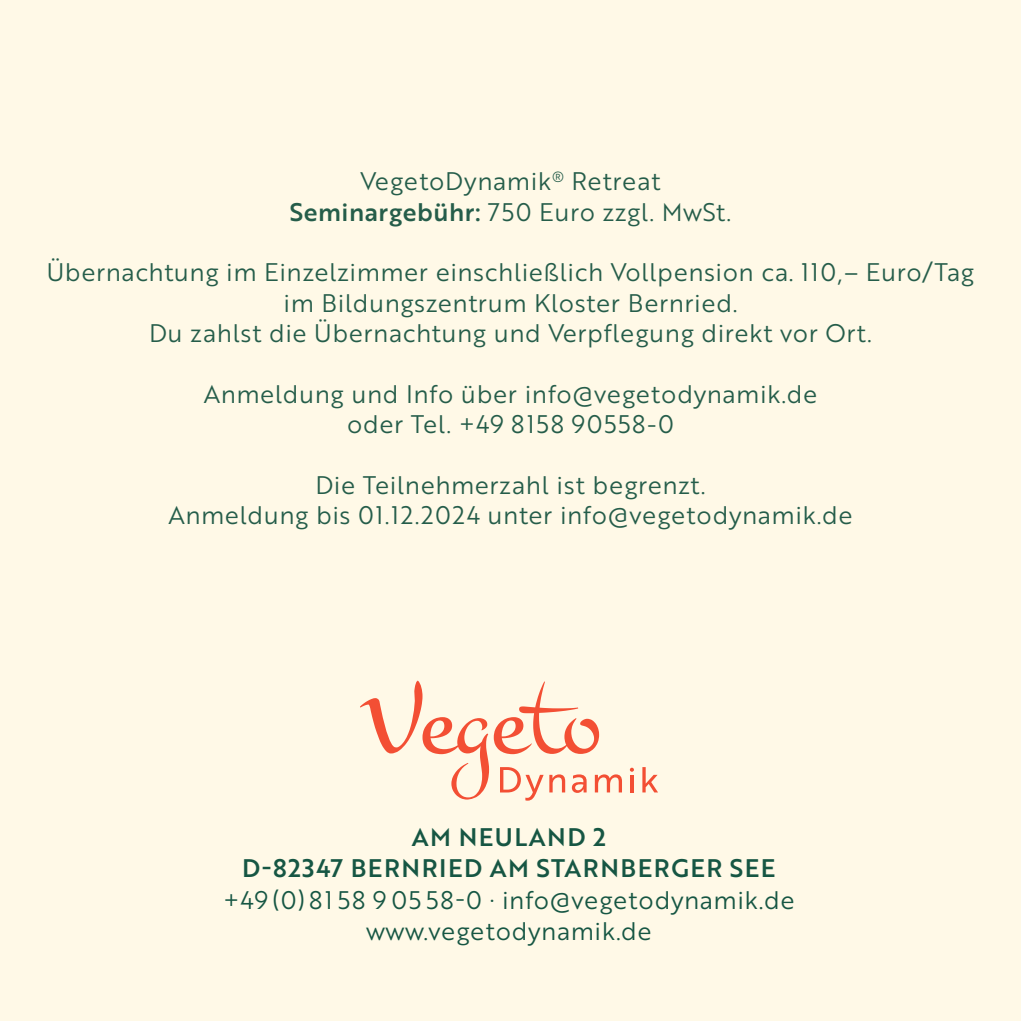
<style>
.page{position:relative;width:1021px;height:1021px;background:#fff}
.page>*{position:absolute;margin:0;border:0;box-sizing:border-box;transform-origin:0 0}
.t1{font:24.75px/30.4px "Brother 1816 Book";letter-spacing:.02em;color:#255d4a;text-align:center}
.t2{font:24.75px/31.5px "Brother 1816 Book";letter-spacing:.02em;color:#165643;text-align:center}
.t3{font:24.75px/31.5px "Brother 1816 Medium";letter-spacing:.06em;color:#165643;text-align:center}
.s1{font-family:"Brother 1816 Medium"}
</style>
<div class="page">
<div style="left:0;top:0;width:1020px;height:1020px;background:#fff9e7"></div>
<svg style="left:630px;top:767px;width:4px;height:4px"></svg>
<hr style="left:630px;top:774px;width:3px;height:18px;background:#f34f34">
<svg style="left:642px;top:767px;width:16px;height:25px"></svg>
<svg style="left:360px;top:680px;width:262px;height:120px"></svg>
<p class="t1" style="left:290px;top:165px;width:443px">VegetoDynamik<sup>®</sup> Retreat<br><span class="s1">Seminargebühr:</span> 750 Euro zzgl. MwSt.</p>
<p class="t1" style="left:47px;top:256px;width:928px">Übernachtung im Einzelzimmer einschließlich Vollpension ca. 110,– Euro/Tag im Bildungszentrum Kloster Bernried.<br>Du zahlst die Übernachtung und Verpflegung direkt vor Ort.</p>
<p class="t1" style="left:204px;top:378px;width:615px">Anmeldung und Info über info@vegetodynamik.de oder Tel. +49 8158 90558-0</p>
<p class="t1" style="left:168px;top:469px;width:685px">Die Teilnehmerzahl ist begrenzt.<br>Anmeldung bis 01.12.2024 unter info@vegetodynamik.de</p>
<p class="t3" style="left:242px;top:820px;width:534px">AM NEULAND 2<br>D-82347 BERNRIED AM STARNBERGER SEE</p>
<p class="t2" style="left:223px;top:883px;width:572px">+49 (0) 81 58 9 05 58-0 · info@vegetodynamik.de www.vegetodynamik.de</p>
</div>
